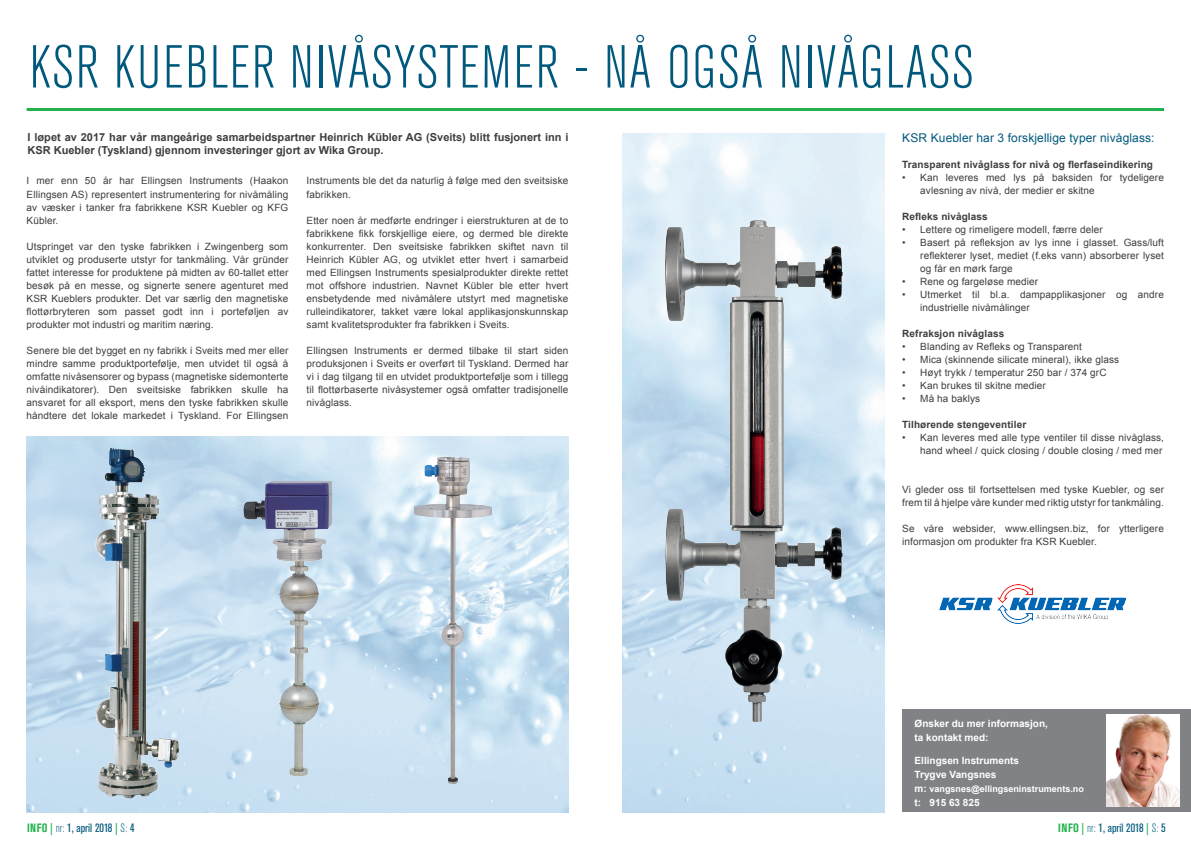
<style>
.page{position:relative;width:1191px;height:842px;background:#fff}
.page>*{position:absolute;margin:0;border:0;box-sizing:border-box;transform-origin:0 0}
.t1{font:300 condensed 60px "Akzidenz Grotesk BE";letter-spacing:.015em;color:#00597c}
.t2{font:condensed 12px "Akzidenz Grotesk BE";color:#00597c}
.t3{font:12px "Arial";letter-spacing:.01em;color:#00597c}
.t4{font:700 11px/13px "Arial";color:#3e3e3f}
.t5{font:10px/13px "Arial";letter-spacing:.01em;color:#3e3e3f;text-align:justify}
.t6{font:700 10px "Arial";letter-spacing:.01em;color:#3e3e3f}
.t7{font:700 10px/14px "Arial";color:#fff}
.t8{font:700 9px "Arial";color:#fff}
.s1{font-size:10px}
.s2{font-weight:700;color:#22b24e}
.s3{color:#22b24e}
.s4{font-weight:300}
</style>
<div class="page">
<img style="left:623px;top:133px;width:261px;height:680px">
<hr style="left:27px;top:108px;width:1137px;height:3px;background:#22b24e">
<img style="left:664px;top:219px;width:179px;height:504px">
<img style="left:27px;top:437px;width:541px;height:376px">
<img style="left:86px;top:445px;width:96px;height:361px">
<img style="left:244px;top:481px;width:79px;height:66px">
<img style="left:414px;top:457px;width:78px;height:327px">
<img style="left:940px;top:585px;width:185px;height:38px">
<div style="left:902px;top:710px;width:289px;height:102px;background:#808285"></div>
<img style="left:1106px;top:715px;width:73px;height:91px">
<p class="t1" style="left:30px;top:35px;width:946px">KSR KUEBLER NIVÅSYSTEMER - NÅ OGSÅ NIVÅGLASS</p>
<p class="t4" style="left:28px;top:131px;width:542px">I løpet av 2017 har vår mangeårige samarbeidspartner Heinrich Kübler AG (Sveits) blitt fusjonert inn i<br>KSR Kuebler (Tyskland) gjennom investeringer gjort av Wika Group.</p>
<p class="t5" style="left:27px;top:175px;width:263px">I mer enn 50 år har Ellingsen Instruments (Haakon Ellingsen AS) representert instrumentering for nivåmåling av væsker i tanker fra fabrikkene KSR Kuebler og KFG Kübler.</p>
<p class="t5" style="left:27px;top:240px;width:263px">Utspringet var den tyske fabrikken i Zwingenberg som utviklet og produserte utstyr for tankmåling. Vår gründer fattet interesse for produktene på midten av 60-tallet etter besøk på en messe, og signerte senere agenturet med KSR Kueblers produkter. Det var særlig den magnetiske flottørbryteren som passet godt inn i porteføljen av produkter mot industri og maritim næring.</p>
<p class="t5" style="left:27px;top:344px;width:263px">Senere ble det bygget en ny fabrikk i Sveits med mer eller mindre samme produktportefølje, men utvidet til også å omfatte nivåsensorer og bypass (magnetiske sidemonterte nivåindikatorer). Den sveitsiske fabrikken skulle ha ansvaret for all eksport, mens den tyske fabrikken skulle håndtere det lokale markedet i Tyskland. For Ellingsen</p>
<p class="t5" style="left:307px;top:175px;width:263px">Instruments ble det da naturlig å følge med den sveitsiske fabrikken.</p>
<p class="t5" style="left:307px;top:214px;width:263px">Etter noen år medførte endringer i eierstrukturen at de to fabrikkene fikk forskjellige eiere, og dermed ble direkte konkurrenter. Den sveitsiske fabrikken skiftet navn til Heinrich Kübler AG, og utviklet etter hvert i samarbeid med Ellingsen Instruments spesialprodukter direkte rettet mot offshore industrien. Navnet Kübler ble etter hvert ensbetydende med nivåmålere utstyrt med magnetiske rulleindikatorer, takket være lokal applikasjonskunnskap samt kvalitetsprodukter fra fabrikken i Sveits.</p>
<p class="t5" style="left:307px;top:344px;width:263px">Ellingsen Instruments er dermed tilbake til start siden produksjonen i Sveits er overført til Tyskland. Dermed har vi i dag tilgang til en utvidet produktportefølje som i tillegg til flottørbaserte nivåsystemer også omfatter tradisjonelle nivåglass.</p>
<p class="t3" style="left:902px;top:130px;width:254px">KSR Kuebler har 3 forskjellige typer nivåglass:</p>
<p class="t6" style="left:902px;top:158px;width:252px">Transparent nivåglass for nivå og flerfaseindikering</p>
<p class="t5" style="left:920px;top:171px;width:245px;text-indent:-18px">• Kan leveres med lys på baksiden for tydeligere avlesning av nivå, der medier er skitne</p>
<p class="t6" style="left:902px;top:210px;width:87px">Refleks nivåglass</p>
<p class="t5" style="left:902px;top:223px;width:202px">• Lettere og rimeligere modell, færre deler</p>
<p class="t5" style="left:920px;top:236px;width:245px;text-indent:-18px">• Basert på refleksjon av lys inne i glasset. Gass/luft reflekterer lyset, mediet (f.eks vann) absorberer lyset og får en mørk farge</p>
<p class="t5" style="left:902px;top:275px;width:137px">• Rene og fargeløse medier</p>
<p class="t5" style="left:920px;top:288px;width:245px;text-indent:-18px">• Utmerket til bl.a. dampapplikasjoner og andre industrielle nivåmålinger</p>
<p class="t6" style="left:902px;top:327px;width:103px">Refraksjon nivåglass</p>
<p class="t5" style="left:902px;top:340px;width:181px">• Blanding av Refleks og Transparent</p>
<p class="t5" style="left:902px;top:353px;width:218px">• Mica (skinnende silicate mineral), ikke glass</p>
<p class="t5" style="left:902px;top:366px;width:206px">• Høyt trykk / temperatur 250 bar / 374 grC</p>
<p class="t5" style="left:902px;top:379px;width:145px">• Kan brukes til skitne medier</p>
<p class="t5" style="left:902px;top:392px;width:80px">• Må ha baklys</p>
<p class="t6" style="left:902px;top:418px;width:125px">Tilhørende stengeventiler</p>
<p class="t5" style="left:902px;top:431px;width:263px;text-align:right">• Kan leveres med alle type ventiler til disse nivåglass, hand wheel / quick closing / double closing / med mer</p>
<p class="t5" style="left:902px;top:483px;width:263px">Vi gleder oss til fortsettelsen med tyske Kuebler, og ser frem til å hjelpe våre kunder med riktig utstyr for tankmåling.</p>
<p class="t5" style="left:902px;top:522px;width:263px">Se våre websider, www.ellingsen.biz, for ytterligere informasjon om produkter fra KSR Kuebler.</p>
<p class="t7" style="left:914px;top:717px;width:135px">Ønsker du mer informasjon, ta kontakt med:</p>
<p class="t7" style="left:914px;top:753px;width:106px">Ellingsen Instruments</p>
<p class="t7" style="left:914px;top:767px;width:83px">Trygve Vangsnes</p>
<p class="t8" style="left:914px;top:782px;width:171px"><span class="s1">m:</span> vangsnes@ellingseninstruments.no</p>
<p class="t7" style="left:914px;top:795px;width:67px">t: 915 63 825</p>
<p class="t2" style="left:27px;top:821px;width:109px"><span class="s2">INFO</span> <span class="s3">|</span> <span class="s4">nr:</span> 1, april 2018 <span class="s3">|</span> <span class="s4">S:</span> 4</p>
<p class="t2" style="left:1058px;top:821px;width:109px"><span class="s2">INFO</span> <span class="s3">|</span> <span class="s4">nr:</span> 1, april 2018 <span class="s3">|</span> <span class="s4">S:</span> 5</p>
</div>
